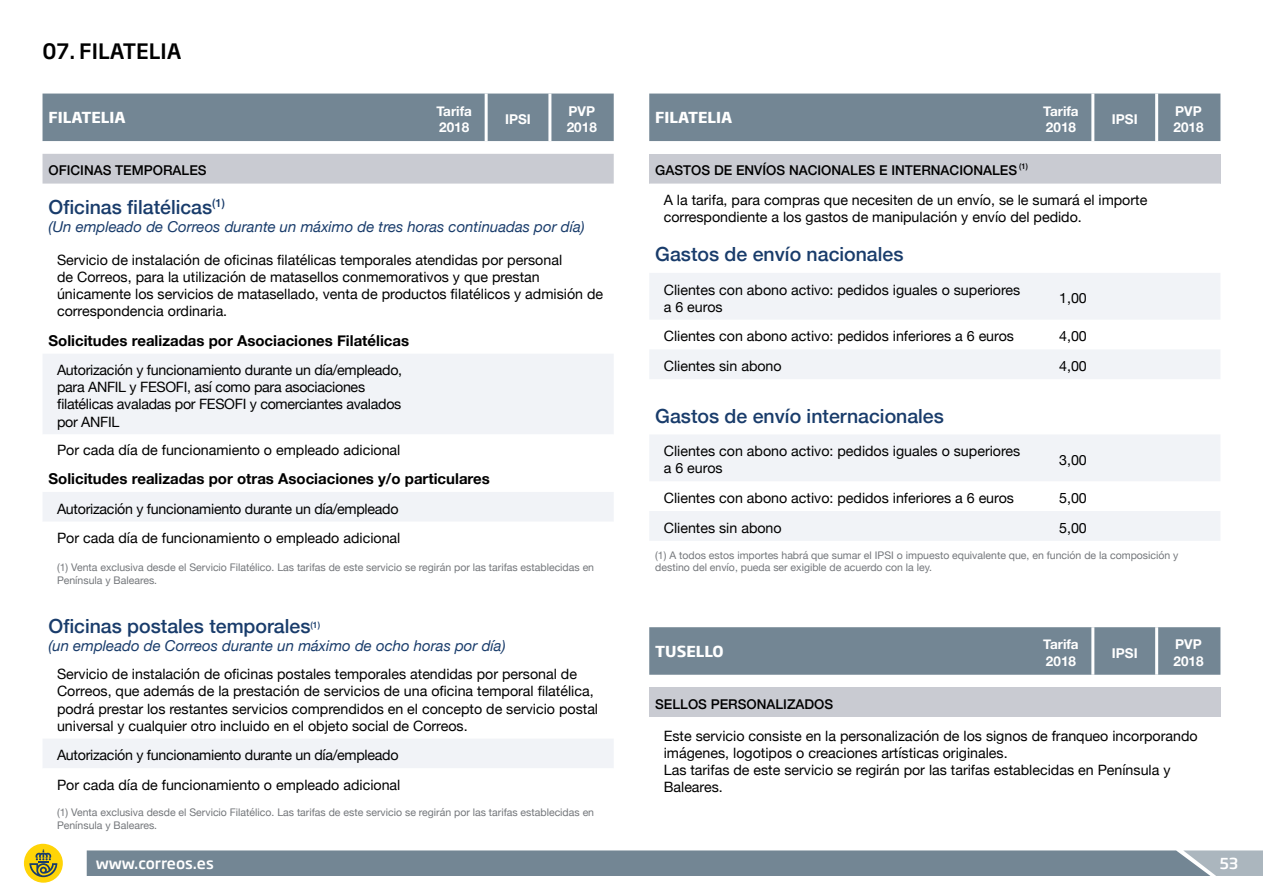
<style>
.page{position:relative;width:1263px;height:893px;background:#fff}
.page>*{position:absolute;margin:0;border:0;box-sizing:border-box;transform-origin:0 0}
.t1{font:500 21px "Soho Gothic Pro";color:#000}
.t2{font:500 19.5px "Helvetica Neue";color:#193c6b}
.t3{font:italic 15px "Helvetica Neue";color:#193c6b}
.t4{font:700 15px "Helvetica Neue";color:#000}
.t5{font:700 15px "Soho Gothic Pro";color:#fff}
.t6{font:500 15px "Soho Gothic Pro";color:#fff}
.t7{font:14.25px/17.1px "Helvetica Neue";color:#000}
.t8{font:14.25px/17.1px "Helvetica Neue";letter-spacing:-.02em;color:#000}
.t9{font:500 13.5px "Helvetica Neue";color:#000}
.t10{font:700 13.5px/16.2px "Helvetica Neue";color:#fff}
.t11{font:10.5px/12.6px "Helvetica Neue";color:#74777b}
.t12{font:500 8.7px "Helvetica Neue";color:#193c6b}
.t13{font:500 7.8px "Helvetica Neue";color:#000}
</style>
<div class="page">
<svg style="left:87px;top:850px;width:1176px;height:26px;background:#798b98"></svg>
<div style="left:24px;top:844px;width:39px;height:39px;background:#ffd407;border-radius:50%"></div>
<svg style="left:29px;top:849px;width:28px;height:28px"></svg>
<div style="left:43px;top:94px;width:571px;height:47px;background:#738694"></div>
<div style="left:43px;top:154px;width:571px;height:30px;background:#c9cbd2"></div>
<div style="left:43px;top:354px;width:571px;height:80px;background:#f1f3f7"></div>
<svg style="left:43px;top:492px;width:571px;height:276px"></svg>
<hr style="left:485px;top:94px;width:3px;height:47px;background:#fff">
<hr style="left:548px;top:94px;width:3px;height:47px;background:#fff">
<div style="left:649px;top:94px;width:571px;height:47px;background:#738694"></div>
<div style="left:649px;top:154px;width:571px;height:30px;background:#c9cbd2"></div>
<svg style="left:649px;top:273px;width:571px;height:268px;fill:#f1f3f7"></svg>
<hr style="left:1091px;top:94px;width:3px;height:47px;background:#fff">
<hr style="left:1155px;top:94px;width:3px;height:47px;background:#fff">
<div style="left:649px;top:627px;width:571px;height:48px;background:#738694"></div>
<div style="left:649px;top:687px;width:571px;height:30px;background:#c9cbd2"></div>
<hr style="left:1091px;top:627px;width:3px;height:48px;background:#fff">
<hr style="left:1155px;top:627px;width:3px;height:48px;background:#fff">
<h1 class="t1" style="left:43px;top:35px;width:141px">07. FILATELIA</h1>
<p class="t5" style="left:49px;top:106px;width:79px">FILATELIA</p>
<p class="t10" style="left:436px;top:103px;width:37px">Tarifa<br>2018</p>
<p class="t10" style="left:505px;top:111px;width:27px">IPSI</p>
<p class="t10" style="left:567px;top:103px;width:32px">PVP<br>2018</p>
<p class="t9" style="left:49px;top:160px;width:160px">OFICINAS TEMPORALES</p>
<h2 class="t2" style="left:49px;top:191px;width:178px">Oficinas filatélicas<sup>(1)</sup></h2>
<p class="t3" style="left:49px;top:216px;width:538px">(Un empleado de Correos durante un máximo de tres horas continuadas por día)</p>
<p class="t7" style="left:57px;top:252px;width:548px">Servicio de instalación de oficinas filatélicas temporales atendidas por personal<br>de Correos, para la utilización de matasellos conmemorativos y que prestan únicamente los servicios de matasellado, venta de productos filatélicos y admisión de correspondencia ordinaria.</p>
<p class="t4" style="left:49px;top:329px;width:362px">Solicitudes realizadas por Asociaciones Filatélicas</p>
<p class="t8" style="left:57px;top:362px;width:347px">Autorización y funcionamiento durante un día/empleado, para ANFIL y FESOFI, así como para asociaciones filatélicas avaladas por FESOFI y comerciantes avalados por ANFIL</p>
<p class="t7" style="left:57px;top:442px;width:345px">Por cada día de funcionamiento o empleado adicional</p>
<p class="t4" style="left:49px;top:467px;width:443px">Solicitudes realizadas por otras Asociaciones y/o particulares</p>
<p class="t8" style="left:57px;top:494px;width:345px;line-height:29.7px">Autorización y funcionamiento durante un día/empleado<br>Por cada día de funcionamiento o empleado adicional</p>
<p class="t11" style="left:57px;top:562px;width:539px">(1) Venta exclusiva desde el Servicio Filatélico. Las tarifas de este servicio se regirán por las tarifas establecidas en<br>Península y Baleares.</p>
<h2 class="t2" style="left:49px;top:610px;width:263px">Oficinas postales temporales</h2>
<p class="t12" style="left:310px;top:618px;width:11px">(1)</p>
<p class="t3" style="left:49px;top:635px;width:459px">(un empleado de Correos durante un máximo de ocho horas por día)</p>
<p class="t7" style="left:57px;top:666px;width:543px">Servicio de instalación de oficinas postales temporales atendidas por personal de Correos, que además de la prestación de servicios de una oficina temporal filatélica, podrá prestar los restantes servicios comprendidos en el concepto de servicio postal universal y cualquier otro incluido en el objeto social de Correos.</p>
<p class="t8" style="left:57px;top:741px;width:345px;line-height:29.7px">Autorización y funcionamiento durante un día/empleado<br>Por cada día de funcionamiento o empleado adicional</p>
<p class="t11" style="left:57px;top:806px;width:539px">(1) Venta exclusiva desde el Servicio Filatélico. Las tarifas de este servicio se regirán por las tarifas establecidas en<br>Península y Baleares.</p>
<p class="t5" style="left:655px;top:106px;width:79px">FILATELIA</p>
<p class="t10" style="left:1043px;top:103px;width:37px">Tarifa<br>2018</p>
<p class="t10" style="left:1112px;top:111px;width:27px">IPSI</p>
<p class="t10" style="left:1173px;top:103px;width:32px">PVP<br>2018</p>
<p class="t9" style="left:655px;top:160px;width:363px">GASTOS DE ENVÍOS NACIONALES E INTERNACIONALES</p>
<p class="t7" style="left:664px;top:192px;width:485px">A la tarifa, para compras que necesiten de un envío, se le sumará el importe correspondiente a los gastos de manipulación y envío del pedido.</p>
<h2 class="t2" style="left:655px;top:238px;width:250px">Gastos de envío nacionales</h2>
<p class="t7" style="left:664px;top:282px;width:358px">Clientes con abono activo: pedidos iguales o superiores a 6 euros</p>
<p class="t7" style="left:1059px;top:290px;width:29px">1,00</p>
<p class="t7" style="left:664px;top:328px;width:352px">Clientes con abono activo: pedidos inferiores a 6 euros</p>
<p class="t7" style="left:1059px;top:328px;width:29px">4,00</p>
<p class="t7" style="left:664px;top:358px;width:119px">Clientes sin abono</p>
<p class="t7" style="left:1059px;top:358px;width:29px">4,00</p>
<h2 class="t2" style="left:655px;top:400px;width:290px">Gastos de envío internacionales</h2>
<p class="t7" style="left:664px;top:443px;width:358px">Clientes con abono activo: pedidos iguales o superiores a 6 euros</p>
<p class="t7" style="left:1059px;top:452px;width:29px">3,00</p>
<p class="t7" style="left:664px;top:490px;width:352px">Clientes con abono activo: pedidos inferiores a 6 euros</p>
<p class="t7" style="left:1059px;top:490px;width:29px">5,00</p>
<p class="t7" style="left:664px;top:520px;width:119px">Clientes sin abono</p>
<p class="t7" style="left:1059px;top:520px;width:29px">5,00</p>
<p class="t11" style="left:655px;top:549px;width:525px">(1) A todos estos importes habrá que sumar el IPSI o impuesto equivalente que, en función de la composición y destino del envío, pueda ser exigible de acuerdo con la ley.</p>
<p class="t13" style="left:1019px;top:160px;width:10px">(1)</p>
<p class="t5" style="left:655px;top:639px;width:70px">TUSELLO</p>
<p class="t10" style="left:1043px;top:637px;width:37px">Tarifa<br>2018</p>
<p class="t10" style="left:1112px;top:645px;width:27px">IPSI</p>
<p class="t10" style="left:1173px;top:637px;width:32px">PVP<br>2018</p>
<p class="t9" style="left:655px;top:693px;width:180px">SELLOS PERSONALIZADOS</p>
<p class="t7" style="left:664px;top:728px;width:535px">Este servicio consiste en la personalización de los signos de franqueo incorporando imágenes, logotipos o creaciones artísticas originales.<br>Las tarifas de este servicio se regirán por las tarifas establecidas en Península y Baleares.</p>
<p class="t6" style="left:96px;top:852px;width:120px">www.correos.es</p>
<p class="t6" style="left:1220px;top:852px;width:20px">53</p>
</div>
